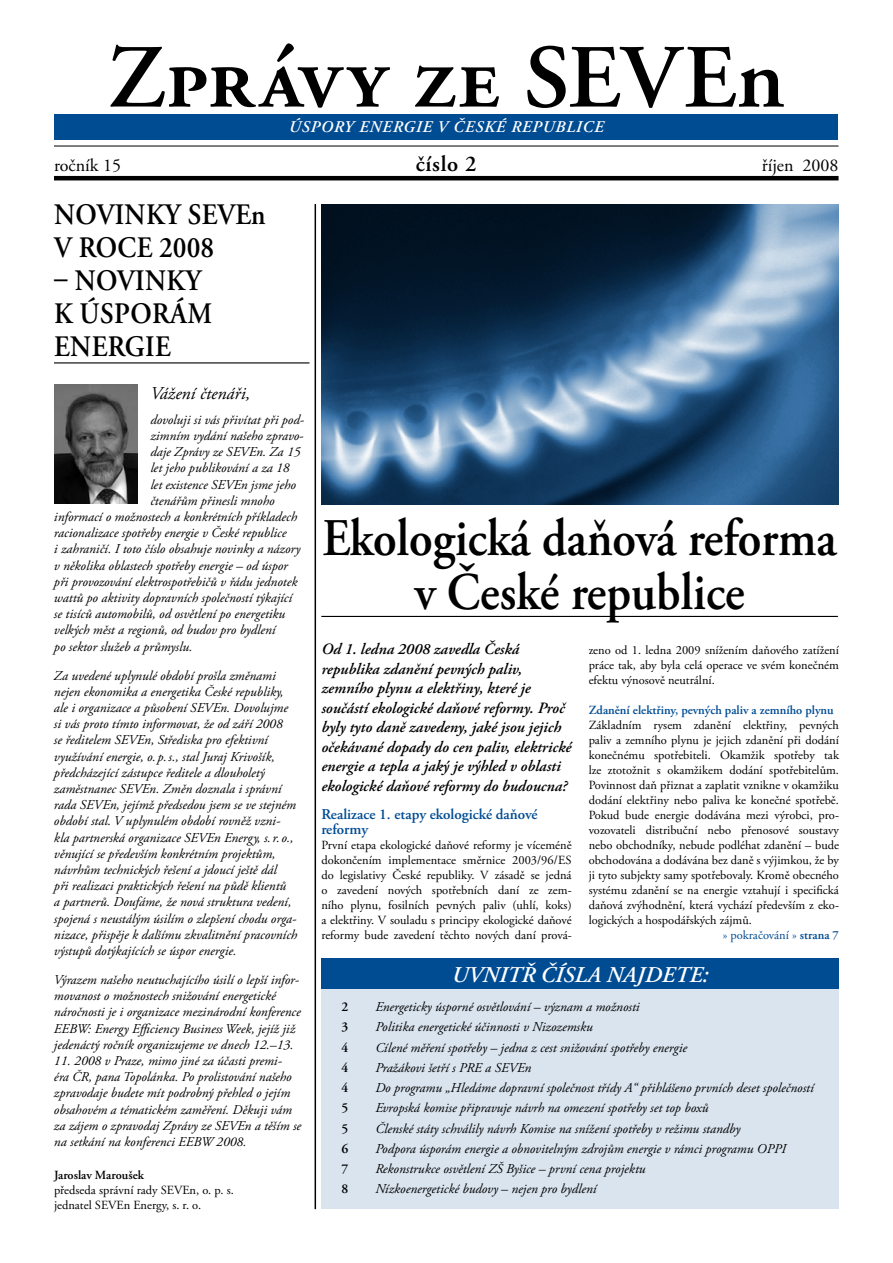
<style>
.page{position:relative;width:893px;height:1263px;background:#fff}
.page>*{position:absolute;margin:0;border:0;box-sizing:border-box;transform-origin:0 0}
.t1{font:600 90px "Adobe Garamond Pro";letter-spacing:.01em;color:#000}
.t2{font:600 52.8px/54px "Adobe Garamond Pro";color:#000;text-align:center;scale:.91 1}
.t3{font:600 29.7px/33px "Adobe Garamond Pro";letter-spacing:.015em;color:#000;scale:.91 1}
.t4{font:600 29.7px/33px "Adobe Garamond Pro";letter-spacing:.08em;color:#000;scale:.91 1}
.t5{font:italic 600 22.5px "Adobe Garamond Pro";color:#fff}
.t6{font:600 22.5px "Adobe Garamond Pro";color:#000}
.t7{font:18px "Adobe Garamond Pro";color:#000}
.t8{font:italic 18px "Adobe Garamond Pro";color:#000}
.t9{font:italic 600 16.35px "Adobe Garamond Pro";letter-spacing:.05em;color:#fff}
.t10{font:italic 600 15.75px/19.5px "Adobe Garamond Pro";color:#000}
.t11{font:600 15px/15px "Adobe Garamond Pro";letter-spacing:-.005em;color:#004c93}
.t12{font:italic 13.5px/16.2px "Adobe Garamond Pro";color:#000}
.t13{font:600 13.5px "Adobe Garamond Pro";color:#000}
.t14{font:12.45px/15px "Adobe Garamond Pro";color:#000;text-align:justify}
.t15{font:600 12.45px "Adobe Garamond Pro";color:#004c93}
.t16{font:12.45px "Adobe Garamond Pro";color:#004c93}
.t17{font:600 12.45px "Adobe Garamond Pro";color:#000}
.s1{font-weight:600}
</style>
<div class="page">
<div style="left:321px;top:979px;width:518px;height:230px;background:#d9e4ef"></div>
<div style="left:54px;top:115px;width:784px;height:25px;background:#004c93"></div>
<hr style="left:321px;top:616px;width:517px;height:1px;background:#000">
<img style="left:321px;top:204px;width:518px;height:300px">
<div style="left:321px;top:959px;width:518px;height:30px;background:#004c93"></div>
<hr style="left:54px;top:362px;width:255px;height:1px;background:#000">
<img style="left:54px;top:385px;width:84px;height:118px">
<hr style="left:54px;top:146px;width:784px;height:1px;background:#000">
<hr style="left:54px;top:176px;width:784px;height:4px;background:#000">
<hr style="left:315px;top:204px;width:1px;height:1005px;background:#000">
<h1 class="t1" style="left:108px;top:26px;width:678px">Zprávy ze SEVEn</h1>
<p class="t9" style="left:289px;top:118px;width:316px">ÚSPORY ENERGIE V ČESKÉ REPUBLICE</p>
<h3 class="t7" style="left:54px;top:155px;width:69px">ročník 15</h3>
<h3 class="t6" style="left:416px;top:151px;width:62px">číslo 2</h3>
<h3 class="t7" style="left:762px;top:155px;width:78px">říjen 2008</h3>
<h3 class="t3" style="left:54px;top:198px;width:234px">Novin ky SEVEn vroce 2008</h3>
<h3 class="t4" style="left:54px;top:264px;width:175px">– n ovin ky kúsporám ener</h3>
<h3 class="t3" style="left:125px;top:330px;width:49px">gie</h3>
<h3 class="t8" style="left:150px;top:382px;width:101px">Vážení čtenáři,</h3>
<p class="t12" style="left:150px;top:412px;width:155px">dovoluji si vás přivítat při pod-</p>
<p class="t12" style="left:150px;top:428px;width:155px">zimním vydání našeho zpravo-</p>
<p class="t12" style="left:150px;top:444px;width:152px">daje Zprávy ze SEVEn. Za 15</p>
<p class="t12" style="left:150px;top:460px;width:141px">let jeho publikování a za 18</p>
<p class="t12" style="left:150px;top:476px;width:147px">let existence SEVEn jsme jeho</p>
<p class="t12" style="left:150px;top:493px;width:126px">čtenářům přinesli mnoho</p>
<p class="t12" style="left:54px;top:509px;width:245px">informací o možnostech a konkrétních příkladech</p>
<p class="t12" style="left:54px;top:525px;width:234px">racionalizace spotřeby energie v České republice</p>
<p class="t12" style="left:54px;top:541px;width:248px">i zahraničí. I toto číslo obsahuje novinky a názory</p>
<p class="t12" style="left:54px;top:557px;width:235px">v několika oblastech spotřeby energie – od úspor</p>
<p class="t12" style="left:54px;top:574px;width:245px">při provozování elektrospotřebičů v řádu jednotek</p>
<p class="t12" style="left:54px;top:590px;width:240px">wattů po aktivity dopravních společností týkající</p>
<p class="t12" style="left:54px;top:606px;width:233px">se tisíců automobilů, od osvětlení po energetiku</p>
<p class="t12" style="left:54px;top:622px;width:223px">velkých měst a regionů, od budov pro bydlení</p>
<p class="t12" style="left:54px;top:638px;width:140px">po sektor služeb a průmyslu.</p>
<p class="t12" style="left:54px;top:667px;width:245px">Za uvedené uplynulé období prošla změnami nejen ekonomika a energetika České republiky, ale i organizace a působení SEVEn. Dovolujme si vás proto tímto informovat, že od září 2008<br>se ředitelem SEVEn, Střediska pro efektivní využívání energie, o. p.s., stal Juraj Krivošík, předcházející zástupce ředitele a dlouholetý zaměstnanec SEVEn. Změn doznala i správní rada SEVEn, jejímž předsedou jsem se ve stejném období stal. V uplynulém období rovněž vzni&shy;kla partnerská organizace SEVEn Energy, s.r. o., věnující se především konkrétním projektům, návrhům technických řešení a jdoucí ještě dál<br>při realizaci praktických řešení na půdě klientů<br>a partnerů. Doufáme, že nová struktura vedení, spojená s neustálým úsilím o zlepšení chodu orga&shy;nizace, přispěje k dalšímu zkvalitnění pracovních výstupů dotýkajících se úspor energie.</p>
<p class="t12" style="left:54px;top:972px;width:248px">Výrazem našeho neutuchajícího úsilí o lepší infor&shy;movanost o možnostech snižování energetické náročnosti je i organizace mezinárodní konference EEBW: Energy Efficiency Business Week, jejíž již jedenáctý ročník organizujeme ve dnech 12.–13.</p>
<p class="t12" style="left:54px;top:1053px;width:249px">11. 2008 v Praze, mimo jiné za účasti premi-<br>éra ČR, pana Topolánka. Po prolistování našeho zpravodaje budete mít podrobný přehled o jejím obsahovém a tématickém zaměření. Děkuji vám za zájem o zpravodaj Zprávy ze SEVEn a těším se na setkání na konferenci EEBW 2008.</p>
<p class="t17" style="left:54px;top:1168px;width:92px">Jaroslav Maroušek</p>
<p class="t14" style="left:54px;top:1183px;width:181px">předseda správní rady SEVEn, o. p. s. jednatel SEVEn Energy, s. r. o.</p>
<h2 class="t2" style="left:323px;top:512px;width:567px">Ekologická daňová reforma v České republice</h2>
<p class="t10" style="left:321px;top:640px;width:251px">Od 1. ledna 2008 zavedla Česká republika zdanění pevných paliv, zemního plynu a elektřiny, které je součástí ekologické daňové reformy. Proč byly tyto daně zavedeny, jaké jsou jejich očekávané dopady do cen paliv, elektrické energie a tepla a jaký je výhled v oblasti ekologické daňové reformy do budoucna?</p>
<p class="t11" style="left:321px;top:807px;width:218px">Realizace 1. etapy ekologické daňové reformy</p>
<p class="t14" style="left:321px;top:838px;width:252px">První etapa ekologické daňové reformy je víceméně dokončením implementace směrnice 2003/96/ES do legislativy České republiky. V zásadě se jedná o zavedení nových spotřebních daní ze zem&shy;ního plynu, fosilních pevných paliv (uhlí, koks) a elektřiny. V souladu s principy ekologické daňové reformy bude zavedení těchto nových daní prová-</p>
<h3 class="t5" style="left:452px;top:962px;width:258px">UVNITŘ ČÍSLA NAJDETE:</h3>
<p class="t14" style="left:589px;top:643px;width:252px">zeno od 1. ledna 2009 snížením daňového zatížení práce tak, aby byla celá operace ve svém konečném efektu výnosově neutrální.</p>
<p class="t15" style="left:589px;top:703px;width:247px">Zdanění elektřiny, pevných paliv a zemního plynu</p>
<p class="t14" style="left:589px;top:718px;width:252px">Základním rysem zdanění elektřiny, pevných</p>
<p class="t14" style="left:589px;top:733px;width:252px">paliv a zemního plynu je jejich zdanění při dodání</p>
<p class="t14" style="left:589px;top:748px;width:252px">konečnému spotřebiteli. Okamžik spotřeby tak</p>
<p class="t14" style="left:589px;top:763px;width:252px">lze ztotožnit s okamžikem dodání spotřebitelům.</p>
<p class="t14" style="left:589px;top:778px;width:252px">Povinnost daň přiznat a zaplatit vznikne v okamžiku</p>
<p class="t14" style="left:589px;top:793px;width:252px">dodání elektřiny nebo paliva ke konečné spotřebě.</p>
<p class="t14" style="left:589px;top:808px;width:252px">Pokud bude energie dodávána mezi výrobci, pro-</p>
<p class="t14" style="left:589px;top:823px;width:252px">vozovateli distribuční nebo přenosové soustavy</p>
<p class="t14" style="left:589px;top:838px;width:252px">nebo obchodníky, nebude podléhat zdanění – bude</p>
<p class="t14" style="left:589px;top:853px;width:252px">obchodována a dodávána bez daně s výjimkou, že by</p>
<p class="t14" style="left:589px;top:868px;width:252px">ji tyto subjekty samy spotřebovaly. Kromě obecného</p>
<p class="t14" style="left:589px;top:883px;width:252px">systému zdanění se na energie vztahují i specifická</p>
<p class="t14" style="left:589px;top:898px;width:252px">daňová zvýhodnění, která vychází především z eko-</p>
<p class="t14" style="left:589px;top:913px;width:165px">logických a hospodářských zájmů.</p>
<p class="t16" style="left:723px;top:928px;width:118px">» pokračování » <span class="s1">strana 7</span></p>
<p class="t13" style="left:342px;top:999px;width:8px">2</p>
<p class="t12" style="left:375px;top:999px;width:266px">Energeticky úsporné osvětlování – význam a možnosti</p>
<p class="t13" style="left:342px;top:1019px;width:8px">3</p>
<p class="t12" style="left:375px;top:1019px;width:219px">Politika energetické účinnosti v Nizozemsku</p>
<p class="t13" style="left:342px;top:1040px;width:8px">4</p>
<p class="t12" style="left:375px;top:1040px;width:313px">Cílené měření spotřeby – jedna z cest snižování spotřeby energie</p>
<p class="t13" style="left:342px;top:1060px;width:8px">4</p>
<p class="t12" style="left:375px;top:1060px;width:157px">Pražákovi šetří s PRE a SEVEn</p>
<p class="t13" style="left:342px;top:1080px;width:8px">4</p>
<p class="t12" style="left:375px;top:1080px;width:440px">Do programu „Hledáme dopravní společnost třídy A“ přihlášeno prvních deset společností</p>
<p class="t13" style="left:342px;top:1100px;width:8px">5</p>
<p class="t12" style="left:375px;top:1100px;width:335px">Evropská komise připravuje návrh na omezení spotřeby set top boxů</p>
<p class="t13" style="left:342px;top:1121px;width:8px">5</p>
<p class="t12" style="left:375px;top:1121px;width:367px">Členské státy schválily návrh Komise na snížení spotřeby v režimu standby</p>
<p class="t13" style="left:342px;top:1141px;width:8px">6</p>
<p class="t12" style="left:375px;top:1141px;width:412px">Podpora úsporám energie a obnovitelným zdrojům energie v rámci programu OPPI</p>
<p class="t13" style="left:342px;top:1161px;width:8px">7</p>
<p class="t12" style="left:375px;top:1161px;width:272px">Rekonstrukce osvětlení ZŠ Byšice – první cena projektu</p>
<p class="t13" style="left:342px;top:1181px;width:8px">8</p>
<p class="t12" style="left:375px;top:1181px;width:223px">Nízkoenergetické budovy – nejen pro bydlení</p>
</div>
